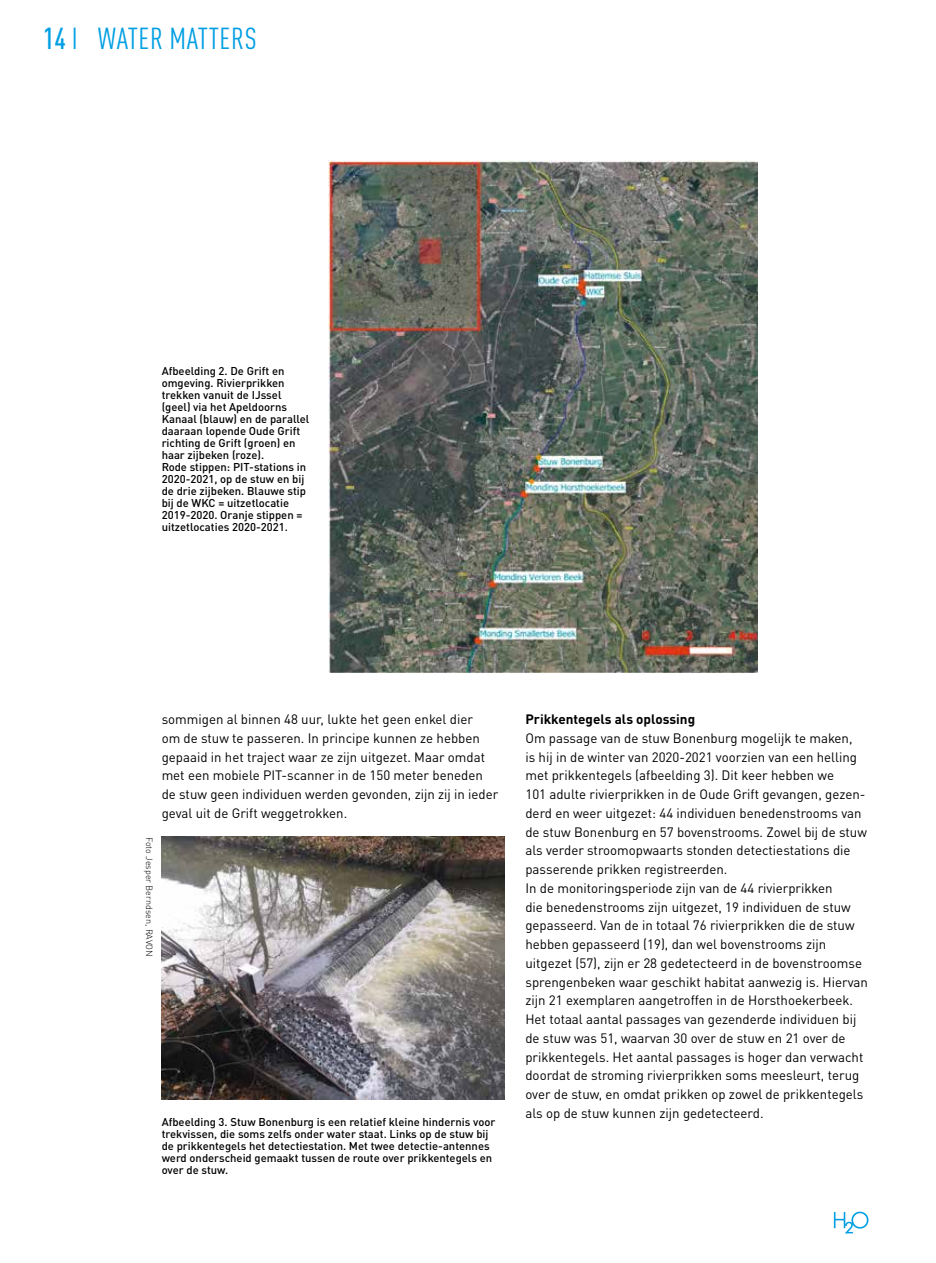
<style>
.page{position:relative;width:936px;height:1263px;background:#fff}
.page>*{position:absolute;margin:0;border:0;box-sizing:border-box;transform-origin:0 0}
.t1{font:condensed 30px "DIN Pro";letter-spacing:.02em;color:#009fe3}
.t2{font:13.5px/18.8px "DIN Pro";color:#000}
.t3{font:700 13.5px "DIN Pro";color:#000}
.t4{font:500 11.25px/12px "DIN Pro";color:#000}
.t5{font:300 9px "DIN Pro";color:#000}
.s1{font-weight:500}
</style>
<div class="page">
<svg style="left:833px;top:1212px;width:35px;height:21px"></svg>
<img style="left:328px;top:160px;width:429px;height:512px">
<img style="left:162px;top:837px;width:342px;height:262px">
<h1 class="t1" style="left:43px;top:17px;width:215px"><span class="s1">14</span> I WATER MATTERS</h1>
<p class="t4" style="left:162px;top:364px;width:149px">Afbeelding 2. De Grift en omgeving. Rivierprikken trekken vanuit de IJssel (geel) via het Apeldoorns<br>Kanaal (blauw) en de parallel daaraan lopende Oude Grift richting de Grift (groen) en haar zijbeken (roze).<br>Rode stippen: PIT-stations in<br>2020-2021, op de stuw en bij de drie zijbeken. Blauwe stip bij de WKC = uitzetlocatie<br>2019-2020. Oranje stippen = uitzetlocaties 2020-2021.</p>
<p class="t5" style="left:156px;top:837px;width:122px;rotate:90deg">Foto Jesper Berndsen, RAVON</p>
<p class="t2" style="left:162px;top:708px;width:338px">sommigen al binnen 48 uur, lukte het geen enkel dier<br>om de stuw te passeren. In principe kunnen ze hebben gepaaid in het traject waar ze zijn uitgezet. Maar omdat met een mobiele PIT-scanner in de 150 meter beneden de stuw geen individuen werden gevonden, zijn zij in ieder geval uit de Grift weggetrokken.</p>
<p class="t3" style="left:525px;top:708px;width:171px">Prikkentegels als oplossing</p>
<p class="t2" style="left:525px;top:727px;width:344px">Om passage van de stuw Bonenburg mogelijk te maken,<br>is hij in de winter van 2020-2021 voorzien van een helling met prikkentegels (afbeelding 3). Dit keer hebben we<br>101 adulte rivierprikken in de Oude Grift gevangen, gezen&shy;derd en weer uitgezet: 44 individuen benedenstrooms van de stuw Bonenburg en 57 bovenstrooms. Zowel bij de stuw als verder stroomopwaarts stonden detectiestations die passerende prikken registreerden.<br>In de monitoringsperiode zijn van de 44 rivierprikken<br>die benedenstrooms zijn uitgezet, 19 individuen de stuw gepasseerd. Van de in totaal 76 rivierprikken die de stuw hebben gepasseerd (19), dan wel bovenstrooms zijn uitgezet (57), zijn er 28 gedetecteerd in de bovenstroomse sprengenbeken waar geschikt habitat aanwezig is. Hiervan zijn 21 exemplaren aangetroffen in de Horsthoekerbeek.<br>Het totaal aantal passages van gezenderde individuen bij de stuw was 51, waarvan 30 over de stuw en 21 over de prikkentegels. Het aantal passages is hoger dan verwacht doordat de stroming rivierprikken soms meesleurt, terug over de stuw, en omdat prikken op zowel de prikkentegels als op de stuw kunnen zijn gedetecteerd.</p>
<p class="t4" style="left:162px;top:1114px;width:335px">Afbeelding 3. Stuw Bonenburg is een relatief kleine hindernis voor trekvissen, die soms zelfs onder water staat. Links op de stuw bij de prikkentegels het detectiestation. Met twee detectie-antennes werd onderscheid gemaakt tussen de route over prikkentegels en over de stuw.</p>
</div>
